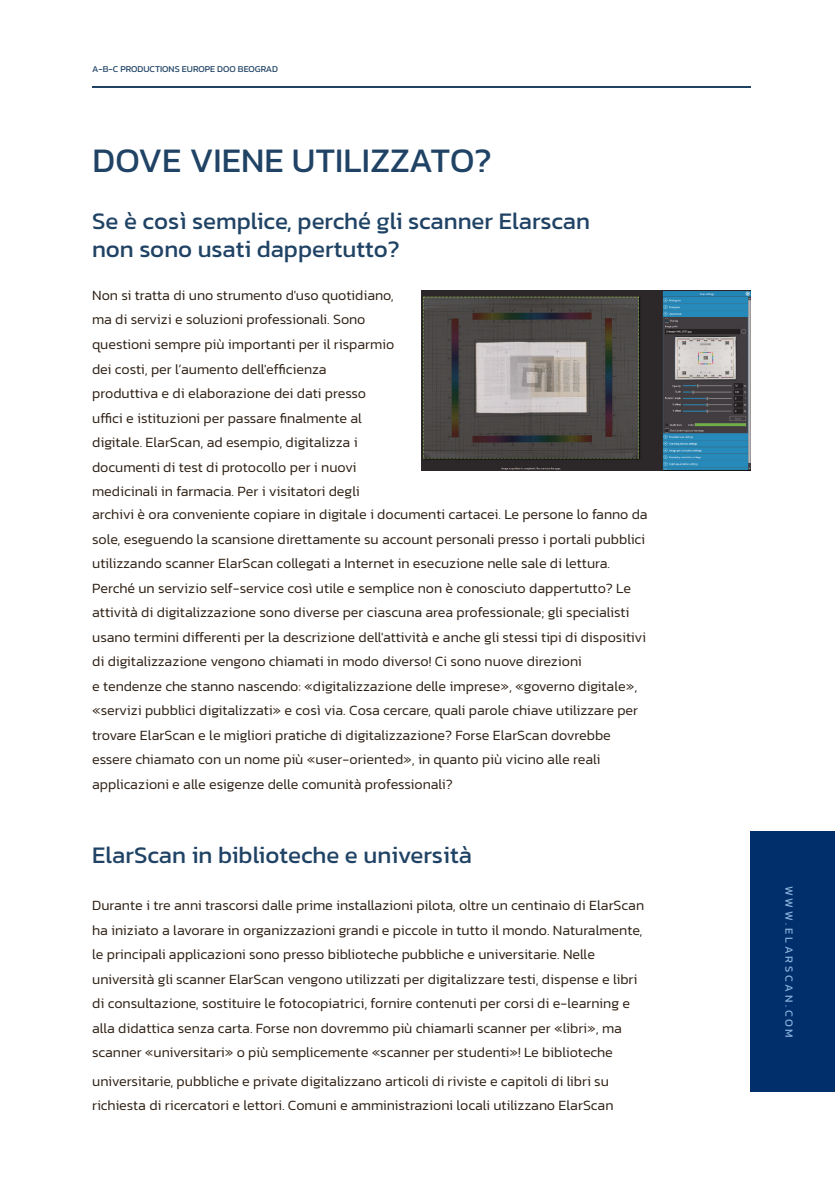
<style>
.page{position:relative;width:835px;height:1180px;background:#fff}
.page>*{position:absolute;margin:0;border:0;box-sizing:border-box;transform-origin:0 0}
.t1{font:35px "Kanit";color:#204365}
.t2{font:24.15px/28px "Kanit";color:#204365}
.t3{font:300 14.35px/24.5px "Kanit";color:#2e2014}
.t4{font:11.2px "Kanit";letter-spacing:.25em;color:#89b1db}
.t5{font:9.1px "Kanit";color:#204365}
</style>
<div class="page">
<hr style="left:93px;top:86px;width:657px;height:2px;background:#204365">
<div style="left:750px;top:831px;width:84px;height:261px;background:#002f6c"></div>
<img style="left:421px;top:290px;width:329px;height:181px">
<p class="t5" style="left:92px;top:62px;width:187px">A-B-C PRODUCTIONS EUROPE DOO BEOGRAD</p>
<h1 class="t1" style="left:93px;top:134px;width:400px">DOVE VIENE UTILIZZATO?</h1>
<h2 class="t2" style="left:92px;top:207px;width:499px">Se è così semplice, perché gli scanner Elarscan non sono usati dappertutto?</h2>
<p class="t3" style="left:92px;top:283px;width:303px">Non si tratta di uno strumento d'uso quotidiano, ma di servizi e soluzioni professionali. Sono questioni sempre più importanti per il risparmio dei costi, per l’aumento dell'efficienza produttiva e di elaborazione dei dati presso uffici e istituzioni per passare finalmente al digitale. ElarScan, ad esempio, digitalizza i documenti di test di protocollo per i nuovi medicinali in farmacia. Per i visitatori degli</p>
<p class="t3" style="left:92px;top:502px;width:557px">archivi è ora conveniente copiare in digitale i documenti cartacei. Le persone lo fanno da sole, eseguendo la scansione direttamente su account personali presso i portali pubblici utilizzando scanner ElarScan collegati a Internet in esecuzione nelle sale di lettura.<br>Perché un servizio self-service così utile e semplice non è conosciuto dappertutto? Le attività di digitalizzazione sono diverse per ciascuna area professionale; gli specialisti usano termini differenti per la descrizione dell'attività e anche gli stessi tipi di dispositivi di digitalizzazione vengono chiamati in modo diverso! Ci sono nuove direzioni<br>e tendenze che stanno nascendo: «digitalizzazione delle imprese», «governo digitale», «servizi pubblici digitalizzati» e così via. Cosa cercare, quali parole chiave utilizzare per trovare ElarScan e le migliori pratiche di digitalizzazione? Forse ElarScan dovrebbe essere chiamato con un nome più «user-oriented», in quanto più vicino alle reali applicazioni e alle esigenze delle comunità professionali?</p>
<h2 class="t2" style="left:92px;top:840px;width:381px">ElarScan in biblioteche e università</h2>
<p class="t3" style="left:92px;top:893px;width:553px">Durante i tre anni trascorsi dalle prime installazioni pilota, oltre un centinaio di ElarScan ha iniziato a lavorare in organizzazioni grandi e piccole in tutto il mondo. Naturalmente, le principali applicazioni sono presso biblioteche pubbliche e universitarie. Nelle università gli scanner ElarScan vengono utilizzati per digitalizzare testi, dispense e libri di consultazione, sostituire le fotocopiatrici, fornire contenuti per corsi di e-learning e alla didattica senza carta. Forse non dovremmo più chiamarli scanner per «libri», ma scanner «universitari» o più semplicemente «scanner per studenti»! Le biblioteche</p>
<p class="t3" style="left:92px;top:1068px;width:523px">universitarie, pubbliche e private digitalizzano articoli di riviste e capitoli di libri su richiesta di ricercatori e lettori. Comuni e amministrazioni locali utilizzano ElarScan</p>
<p class="t4" style="left:797px;top:886px;width:154px;rotate:90deg">WWW.ELARSCAN.COM</p>
</div>
